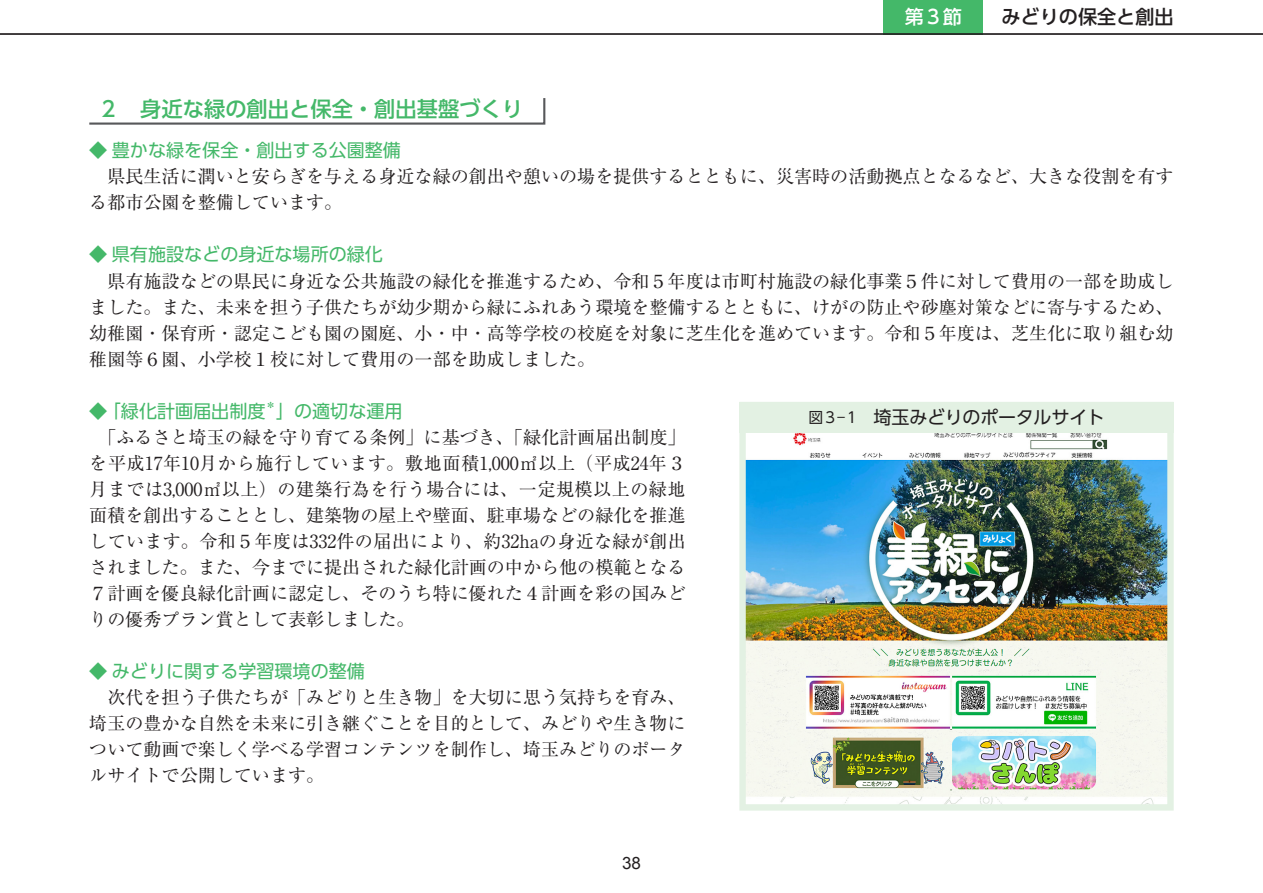
<style>
.page{position:relative;width:1263px;height:893px;background:#fff}
.page>*{position:absolute;margin:0;border:0;box-sizing:border-box;transform-origin:0 0}
.t1{font:500 21.3px "UD Shin Go Pro";color:#44b869}
.t2{font:500 19.2px "UD Shin Go Pro";color:#231f20}
.t3{font:500 19.2px "UD Shin Go Pro";color:#fff}
.t4{font:18px/26.1px "Ryumin Pro";color:#231f20;text-align:justify}
.t5{font:18px "UD Shin Go Pro";color:#44b869}
.t6{font:18px "UD Shin Go Pro";letter-spacing:-.015em;color:#231f20}
.t7{font:16.95px "Arial";color:#231f20}
.t8{font:10.5px "UD Shin Go Pro";color:#44b869}
.s1{font-family:"Ryumin Pro"}
.s2{font-size:14.85px}
</style>
<div class="page">
<div style="left:883px;top:0;width:100px;height:34px;background:#44b869"></div>
<hr style="left:0;top:33px;width:1263px;height:2px;background:#231f20">
<svg style="left:89px;top:98px;width:457px;height:27px"></svg>
<img style="left:746px;top:433px;width:421px;height:371px">
<div style="left:739px;top:402px;width:435px;height:409px;border:6px solid #e3f1e3"></div>
<div style="left:739px;top:402px;width:435px;height:31px;background:#e3f1e3"></div>
<p class="t3" style="left:905px;top:1px;width:59px">第３節</p>
<p class="t2" style="left:1001px;top:1px;width:174px">みどりの保全と創出</p>
<p class="t1" style="left:98px;top:91px;width:427px">２　身近な緑の創出と保全・創出基盤づくり</p>
<p class="t5" style="left:89px;top:136px;width:313px"><span class="s1">◆</span> 豊かな緑を保全・創出する公園整備</p>
<p class="t4" style="left:89px;top:162px;width:1086px">　県民生活に潤いと安らぎを与える身近な緑の創出や憩いの場を提供するとともに、災害時の活動拠点となるなど、大きな役割を有する都市公園を整備しています。</p>
<p class="t5" style="left:89px;top:240px;width:295px"><span class="s1">◆</span> 県有施設などの身近な場所の緑化</p>
<p class="t4" style="left:89px;top:266px;width:1086px">　県有施設などの県民に身近な公共施設の緑化を推進するため、令和５年度は市町村施設の緑化事業５件に対して費用の一部を助成しました。また、未来を担う子供たちが幼少期から緑にふれあう環境を整備するとともに、けがの防止や砂塵対策などに寄与するため、幼稚園・保育所・認定こども園の園庭、小・中・高等学校の校庭を対象に芝生化を進めています。令和５年度は、芝生化に取り組む幼稚園等６園、小学校１校に対して費用の一部を助成しました。</p>
<p class="t5" style="left:89px;top:396px;width:178px"><span class="s1">◆</span>「緑化計画届出制度</p>
<p class="t8" style="left:265px;top:396px;width:12px">＊</p>
<p class="t5" style="left:276px;top:396px;width:128px">」の適切な運用</p>
<p class="t4" style="left:89px;top:423px;width:598px">　「ふるさと埼玉の緑を守り育てる条例」に基づき、「緑化計画届出制度」を平成１７年１０月から施行しています。敷地面積１,０００㎡以上（平成２４年３月までは３,０００㎡以上）の建築行為を行う場合には、一定規模以上の緑地面積を創出することとし、建築物の屋上や壁面、駐車場などの緑化を推進しています。令和５年度は３３２件の届出により、約３２haの身近な緑が創出されました。また、今までに提出された緑化計画の中から他の模範となる７計画を優良緑化計画に認定し、そのうち特に優れた４計画を彩の国みどりの優秀プラン賞として表彰しました。</p>
<p class="t5" style="left:89px;top:657px;width:277px"><span class="s1">◆</span> みどりに関する学習環境の整備</p>
<p class="t4" style="left:89px;top:683px;width:598px">　次代を担う子供たちが「みどりと生き物」を大切に思う気持ちを育み、埼玉の豊かな自然を未来に引き継ぐことを目的として、みどりや生き物について動画で楽しく学べる学習コンテンツを制作し、埼玉みどりのポータルサイトで公開しています。</p>
<p class="t6" style="left:808px;top:403px;width:298px"><span class="s2">図３―１　</span>埼玉みどりのポータルサイト</p>
<p class="t7" style="left:622px;top:852px;width:20px">38</p>
</div>
